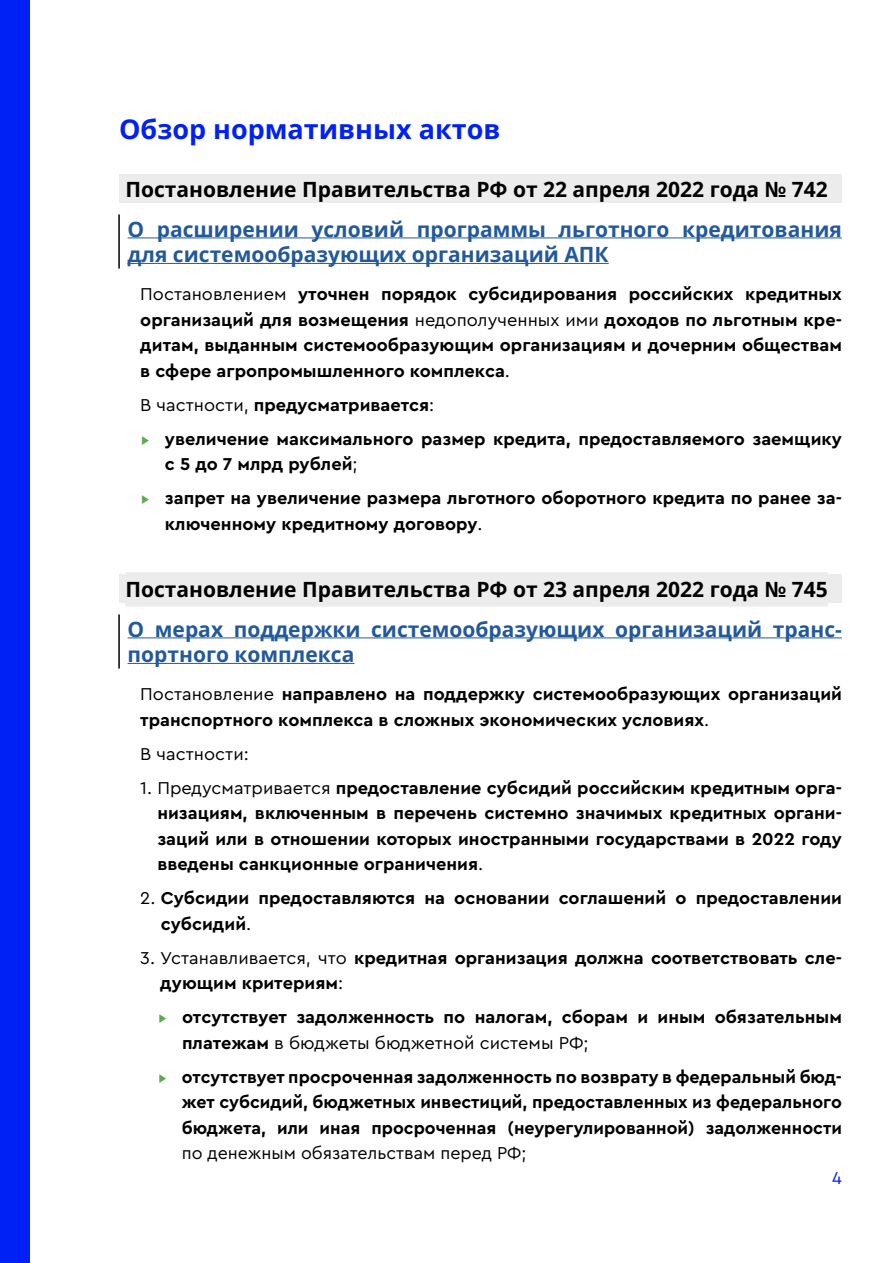
<style>
.page{position:relative;width:893px;height:1263px;background:#fff}
.page>*{position:absolute;margin:0;border:0;box-sizing:border-box;transform-origin:0 0}
.t1{font:700 27px "Open Sans";color:#0021f5}
.t2{font:700 21px/25.5px "Open Sans";color:#22599b}
.t3{font:700 21px "Open Sans";color:#000}
.t4{font:700 18px/25.5px "Cera Pro";color:#000}
.t5{font:18px "Cera Pro";color:#000}
.t6{font:18px "Cera Pro";color:#0021f5}
.s1{font-weight:400}
.s2{font-weight:400;color:#5fa955}
</style>
<div class="page">
<div style="left:0;top:0;width:30px;height:1263px;background:#0021f5"></div>
<div style="left:119px;top:174px;width:723px;height:29px;background:#ececec"></div>
<hr style="left:118px;top:214px;width:2px;height:55px;background:#000">
<hr style="left:128px;top:238px;width:714px;height:1px;background:#22599b">
<hr style="left:128px;top:263px;width:481px;height:1px;background:#22599b">
<div style="left:119px;top:574px;width:723px;height:29px;background:#ececec"></div>
<div style="left:125px;top:572px;width:703px;height:35px;background:#ececec"></div>
<hr style="left:118px;top:614px;width:2px;height:54px;background:#000">
<hr style="left:128px;top:638px;width:714px;height:1px;background:#22599b">
<hr style="left:128px;top:663px;width:226px;height:1px;background:#22599b">
<h1 class="t1" style="left:119px;top:111px;width:383px">Обзор нормативных актов</h1>
<p class="t3" style="left:125px;top:175px;width:704px">Постановление Правительства РФ от 22 апреля 2022 года № 742</p>
<p class="t2" style="left:128px;top:216px;width:716px">О расширении условий программы льготного кредитования для системообразующих организаций АПК</p>
<p class="t4" style="left:140px;top:281px;width:703px;text-align:justify"><span class="s1">Постановлением</span> уточнен порядок субсидирования российских кредитных организаций для возмещения <span class="s1">недополученных ими</span> доходов по льготным кре&shy;дитам, выданным системообразующим организациям и дочерним обществам в сфере агропромышленного комплекса<span class="s1">.</span></p>
<p class="t4" style="left:140px;top:387px;width:703px;line-height:34px"><span class="s1">В частности,</span> предусматривается<span class="s1">:<br></span><span class="s2">▸</span> увеличение максимального размер кредита, предоставляемого заемщику</p>
<p class="t4" style="left:140px;top:446px;width:703px;line-height:34px;text-indent:25px">с 5 до 7 млрд рублей<span class="s1">;<br></span><span class="s2">▸</span> запрет на увеличение размера льготного оборотного кредита по ранее за-</p>
<p class="t4" style="left:165px;top:510px;width:319px">ключенному кредитному договору<span class="s1">.</span></p>
<p class="t3" style="left:125px;top:575px;width:704px">Постановление Правительства РФ от 23 апреля 2022 года № 745</p>
<p class="t2" style="left:128px;top:616px;width:716px">О мерах поддержки системообразующих организаций транс&shy;портного комплекса</p>
<p class="t4" style="left:140px;top:681px;width:703px"><span class="s1">Постановление</span> направлено на поддержку системообразующих организаций транспортного комплекса в сложных экономических условиях<span class="s1">.</span></p>
<p class="t5" style="left:140px;top:742px;width:110px">В частности:</p>
<p class="t4" style="left:157px;top:774px;width:686px;text-align:justify;text-indent:-17px"><span class="s1">1. Предусматривается</span> предоставление субсидий российским кредитным орга&shy;низациям, включенным в перечень системно значимых кредитных органи&shy;заций или в отношении которых иностранными государствами в 2022 году введены санкционные ограничения<span class="s1">.</span></p>
<p class="t4" style="left:161px;top:885px;width:683px;text-indent:-20px"><span class="s1">2.</span> Субсидии предоставляются на основании соглашений о предоставлении субсидий<span class="s1">.</span></p>
<p class="t4" style="left:160px;top:944px;width:683px;text-indent:-20px"><span class="s1">3. Устанавливается, что</span> кредитная организация должна соответствовать сле&shy;дующим критериям<span class="s1">:</span></p>
<p class="t4" style="left:182px;top:1004px;width:661px;text-indent:-25px"><span class="s2">▸</span> отсутствует задолженность по налогам, сборам и иным обязательным платежам <span class="s1">в бюджеты бюджетной системы РФ;</span></p>
<p class="t4" style="left:182px;top:1063px;width:662px;text-align:justify;text-indent:-24px"><span class="s2">▸</span> отсутствует просроченная задолженность по возврату в федеральный бюд&shy;жет субсидий, бюджетных инвестиций, предоставленных из федерального бюджета, или иная просроченная (неурегулированной) задолженности</p>
<p class="t5" style="left:182px;top:1141px;width:346px">по денежным обязательствам перед РФ;</p>
<p class="t6" style="left:832px;top:1166px;width:11px">4</p>
</div>
